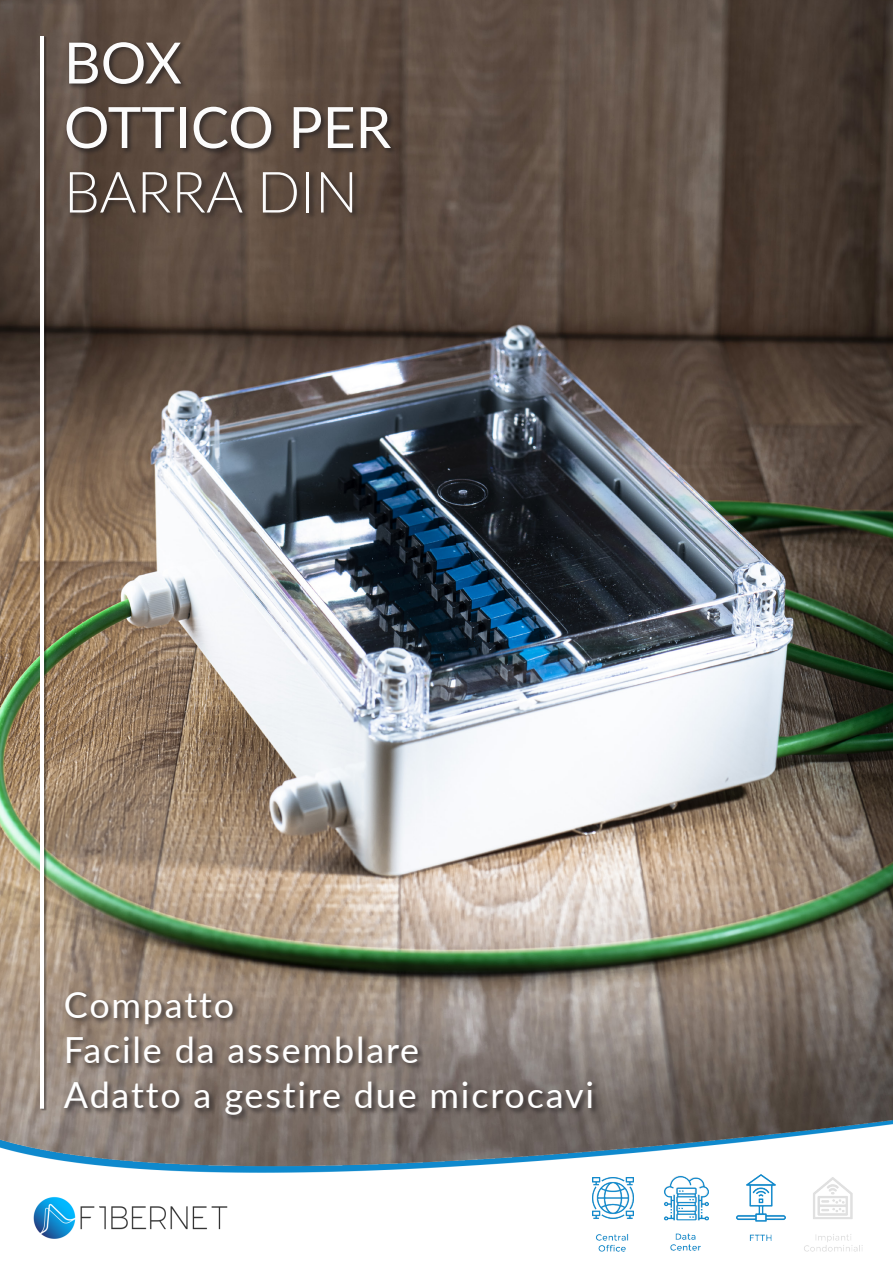
<style>
.page{position:relative;width:893px;height:1263px;background:#fff}
.page>*{position:absolute;margin:0;border:0;box-sizing:border-box;transform-origin:0 0}
.t1{font:57px "Lato";color:#fcfcfc}
.t2{font:300 57px "Lato";color:#fcfcfc}
.t3{font:36px "Lato";letter-spacing:.05em;color:#fff}
</style>
<div class="page">
<img style="left:0;top:0;width:893px;height:1120px">
<img style="left:40px;top:37px;width:7px;height:1073px">
<div style="left:63px;top:990px;width:536px;height:132px;background:#231f20;opacity:.75"></div>
<div style="left:65px;top:40px;width:333px;height:180px;background:#231f20;opacity:.75"></div>
<img style="left:0;top:1120px;width:893px;height:132px">
<img style="left:592px;top:1175px;width:270px;height:76px">
<img style="left:736px;top:1174px;width:49px;height:66px">
<img style="left:664px;top:1176px;width:44px;height:74px">
<img style="left:592px;top:1177px;width:41px;height:74px">
<p class="t1" style="left:64px;top:22px;width:119px">BOX</p>
<p class="t1" style="left:64px;top:86px;width:329px">OTTICO PER</p>
<p class="t2" style="left:64px;top:152px;width:296px">BARRA DIN</p>
<p class="t3" style="left:64px;top:979px;width:172px">Compatto</p>
<p class="t3" style="left:64px;top:1024px;width:357px">Facile da assemblare</p>
<p class="t3" style="left:64px;top:1069px;width:532px">Adatto a gestire due microcavi</p>
</div>
